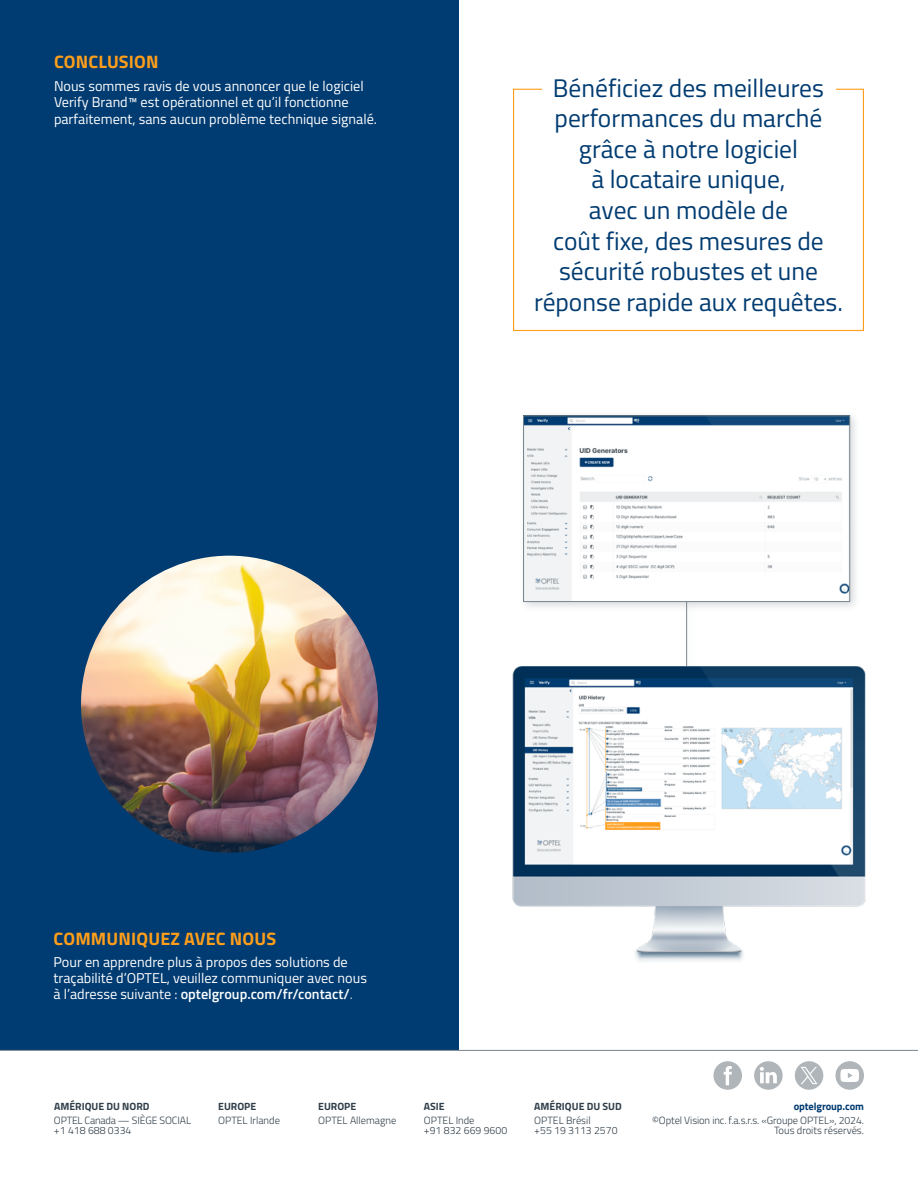
<style>
.page{position:relative;width:918px;height:1188px;background:#fff}
.page>*{position:absolute;margin:0;border:0;box-sizing:border-box;transform-origin:0 0}
.t1{font:25.5px/30.6px "Titillium";color:#003b71;text-align:center}
.t2{font:700 18px "Titillium";letter-spacing:.01em;color:#ff9e1a}
.t3{font:14.25px/15.8px "Titillium";color:#fff}
.t4{font:300 10.5px/10.5px "Titillium";color:#303e49}
.t5{font:700 10.5px "Titillium";color:#303e49}
.t6{font:700 10.5px "Titillium";letter-spacing:-.01em;color:#003b71}
.s1{font-weight:600;color:#fcfeff}
.s2{font-weight:300}
</style>
<div class="page">
<div style="left:0;top:0;width:459px;height:1050px;background:#003b71"></div>
<hr style="left:0;top:1050px;width:918px;height:1px;background:#79858d">
<div style="left:835px;top:1061px;width:29px;height:29px;background:#afb5b9;border-radius:50%"></div>
<svg style="left:840px;top:1069px;width:19px;height:13px"></svg>
<div style="left:713px;top:1061px;width:29px;height:29px;background:#afb5b9;border-radius:50%"></div>
<svg style="left:724px;top:1066px;width:8px;height:19px"></svg>
<div style="left:754px;top:1061px;width:29px;height:29px;background:#afb5b9;border-radius:50%"></div>
<svg style="left:760px;top:1067px;width:17px;height:16px"></svg>
<div style="left:795px;top:1061px;width:28px;height:29px;background:#afb5b9;border-radius:50%"></div>
<svg style="left:801px;top:1067px;width:16px;height:17px"></svg>
<img style="left:81px;top:556px;width:297px;height:297px;border-radius:148px">
<div style="left:519px;top:411px;width:342px;height:201px;background:#79858d;opacity:.3"></div>
<img style="left:525px;top:417px;width:323px;height:183px">
<div style="left:523px;top:415px;width:327px;height:187px;border:1px solid #79858d"></div>
<img style="left:512px;top:666px;width:354px;height:295px">
<div style="left:682px;top:599px;width:16px;height:76px;background:#79858d;opacity:.3"></div>
<hr style="left:686px;top:602px;width:1px;height:64px;background:#79858d">
<div style="left:513px;top:89px;width:351px;height:242px;border:1px solid #ff9e1a"></div>
<div style="left:542px;top:77px;width:293px;height:17px;background:#fff"></div>
<p class="t2" style="left:54px;top:47px;width:106px">CONCLUSION</p>
<p class="t3" style="left:54px;top:77px;width:324px;line-height:16.5px">Nous sommes ravis de vous annoncer que le logiciel<br>Verify Brand™ est opérationnel et qu’il fonctionne parfaitement, sans aucun problème technique signalé.</p>
<h1 class="t1" style="left:534px;top:71px;width:310px">Bénéficiez des meilleures performances du marché grâce à notre logiciel<br>à locataire unique,<br>avec un modèle de<br>coût fixe, des mesures de sécurité robustes et une réponse rapide aux requêtes.</h1>
<p class="t2" style="left:54px;top:925px;width:224px">COMMUNIQUEZ AVEC NOUS</p>
<p class="t3" style="left:54px;top:954px;width:315px">Pour en apprendre plus à propos des solutions de traçabilité d’OPTEL, veuillez communiquer avec nous à l’adresse suivante : <span class="s1">optelgroup.com/fr/contact/</span><span class="s2">.</span></p>
<p class="t5" style="left:54px;top:1098px;width:97px">AMÉRIQUE DU NORD</p>
<p class="t4" style="left:54px;top:1114px;width:139px">OPTEL Canada — SIÈGE SOCIAL +1 418 688 0334</p>
<p class="t5" style="left:218px;top:1098px;width:40px">EUROPE</p>
<p class="t4" style="left:218px;top:1114px;width:63px">OPTEL Irlande</p>
<p class="t5" style="left:318px;top:1098px;width:40px">EUROPE</p>
<p class="t4" style="left:318px;top:1114px;width:80px">OPTEL Allemagne</p>
<p class="t5" style="left:424px;top:1098px;width:22px">ASIE</p>
<p class="t4" style="left:424px;top:1114px;width:85px">OPTEL Inde<br>+91 832 669 9600</p>
<p class="t5" style="left:534px;top:1098px;width:89px">AMÉRIQUE DU SUD</p>
<p class="t4" style="left:534px;top:1114px;width:85px">OPTEL Brésil<br>+55 19 3113 2570</p>
<p class="t6" style="left:794px;top:1098px;width:72px">optelgroup.com</p>
<p class="t4" style="left:652px;top:1114px;width:213px;text-align:right">©Optel Vision inc. f.a.s.r.s. «Groupe OPTEL», 2024.<br>Tous droits réservés.</p>
</div>
